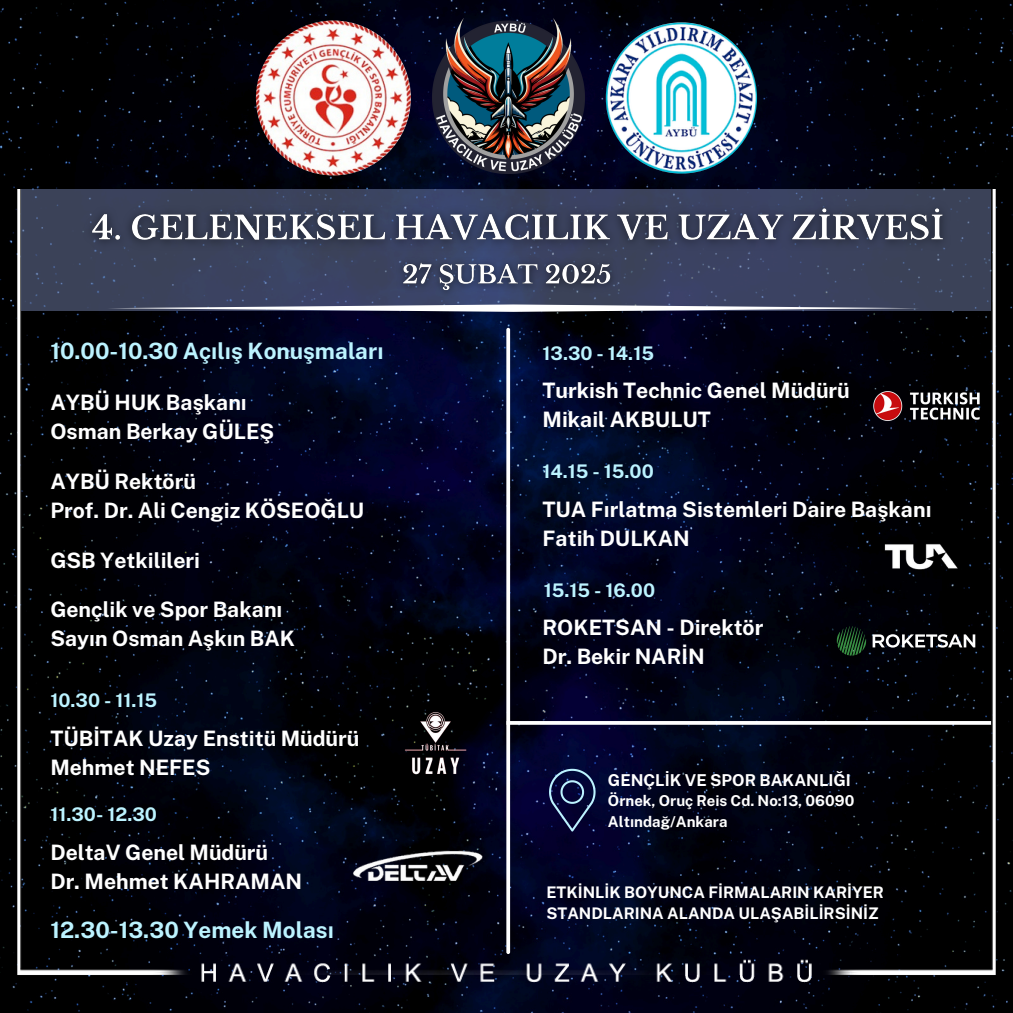
<style>
.page{position:relative;width:1013px;height:1013px;background:#fff}
.page>*{position:absolute;margin:0;border:0;box-sizing:border-box;transform-origin:0 0}
.t1{font:700 22.5px "Public Sans";color:#bcf3ff}
.t2{font:700 21.25px/29px "Public Sans";color:#fff}
.t3{font:700 18.75px "Public Sans";color:#bcf3ff}
.t4{font:700 16.38px "Public Sans";color:#fff}
.t5{font:700 16px/21.5px "Public Sans";color:#fff}
.t6{font:700 15px "Public Sans";color:#fff}
</style>
<div class="page">
<img style="left:0;top:0;width:1012px;height:189px">
<img style="left:422px;top:13px;width:172px;height:160px">
<img style="left:606px;top:22px;width:151px;height:152px;border-radius:50%">
<img style="left:0;top:189px;width:1012px;height:823px">
<svg style="left:549px;top:768px;width:46px;height:63px;background:#212954"></svg>
<svg style="left:506px;top:328px;width:4px;height:626px"></svg>
<div style="left:22px;top:189px;width:968px;height:122px;background:#3b425d"></div>
<svg style="left:107px;top:304px;width:812px;height:8px"></svg>
<img style="left:256px;top:21px;width:155px;height:154px;border-radius:50%">
<hr style="left:506px;top:721px;width:485px;height:3px;background:#fff">
<img style="left:879px;top:538px;width:85px;height:35px">
<img style="left:396px;top:711px;width:78px;height:65px">
<img style="left:351px;top:846px;width:141px;height:41px">
<img style="left:869px;top:378px;width:121px;height:55px">
<img style="left:82px;top:194px;width:870px;height:63px">
<img style="left:391px;top:250px;width:232px;height:53px">
<svg style="left:836px;top:626px;width:30px;height:29px"></svg>
<svg style="left:872px;top:634px;width:103px;height:13px"></svg>
<p class="t1" style="left:50px;top:337px;width:335px">10.00-10.30 Açılış Konuşmaları</p>
<p class="t2" style="left:50px;top:387px;width:225px">AYBÜ HUK Başkanı<br>Osman Berkay GÜLEŞ</p>
<h4 class="t2" style="left:50px;top:466px;width:315px">AYBÜ Rektörü<br>Prof. Dr. Ali Cengiz KÖSEOĞLU</h4>
<h4 class="t2" style="left:50px;top:545px;width:148px">GSB Yetkilileri</h4>
<h5 class="t2" style="left:50px;top:595px;width:246px">Gençlik ve Spor Bakanı<br>Sayın Osman Aşkın BAK</h5>
<h5 class="t3" style="left:50px;top:689px;width:108px">10.30 - 11.15</h5>
<h4 class="t2" style="left:50px;top:723px;width:310px">TÜBİTAK Uzay Enstitü Müdürü<br>Mehmet NEFES</h4>
<h4 class="t3" style="left:50px;top:803px;width:108px">11.30- 12.30</h4>
<p class="t2" style="left:50px;top:837px;width:253px">DeltaV Genel Müdürü<br>Dr. Mehmet KAHRAMAN</p>
<h4 class="t1" style="left:50px;top:916px;width:285px">12.30-13.30 Yemek Molası</h4>
<h4 class="t3" style="left:542px;top:342px;width:113px">13.30 - 14.15</h4>
<p class="t2" style="left:542px;top:376px;width:309px">Turkish Technic Genel Müdürü<br>Mikail AKBULUT</p>
<h4 class="t3" style="left:542px;top:460px;width:113px">14.15 - 15.00</h4>
<p class="t2" style="left:542px;top:494px;width:390px">TUA Fırlatma Sistemleri Daire Başkanı<br>Fatih DULKAN</p>
<p class="t3" style="left:543px;top:579px;width:113px">15.15 - 16.00</p>
<p class="t2" style="left:542px;top:612px;width:222px">ROKETSAN - Direktör<br>Dr. Bekir NARİN</p>
<p class="t4" style="left:608px;top:770px;width:244px">GENÇLİK VE SPOR BAKANLIĞI</p>
<h3 class="t6" style="left:608px;top:792px;width:248px">Örnek, Oruç Reis Cd. No:13, 06090</h3>
<h5 class="t6" style="left:608px;top:812px;width:121px">Altındağ/Ankara</h5>
<h5 class="t5" style="left:546px;top:881px;width:339px">ETKİNLİK BOYUNCA FİRMALARIN KARİYER<br>STANDLARINA ALANDA ULAŞABİLİRSİNİZ</h5>
</div>
